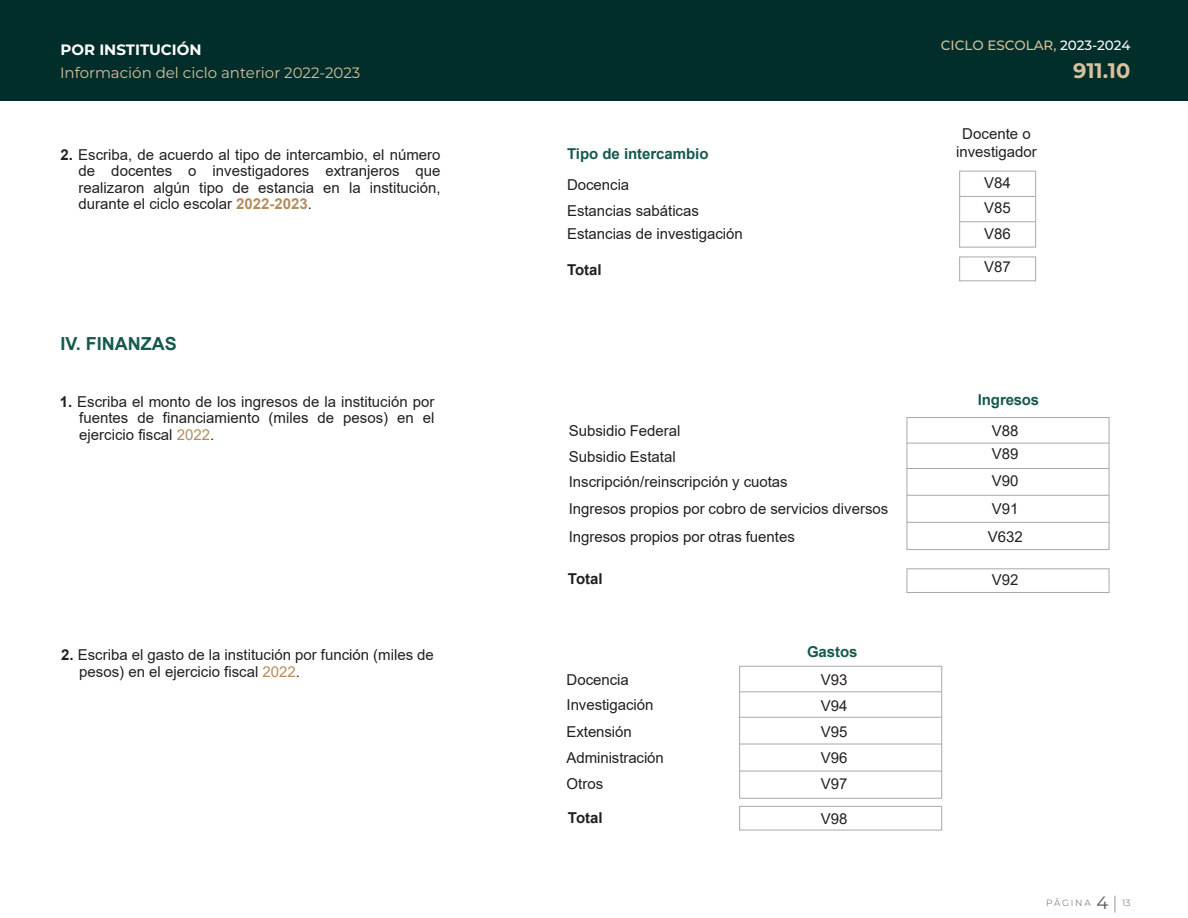
<style>
.page{position:relative;width:1188px;height:918px;background:#fff}
.page>*{position:absolute;margin:0;border:0;box-sizing:border-box;transform-origin:0 0}
.t1{font:700 21px "Montserrat";color:#d7c29d}
.t2{font:700 18px "Arial";color:#165a4e}
.t3{font:15px/26px "Arial";color:#231f20}
.t4{font:15px "Montserrat";color:#d7c29d}
.t5{font:700 15px "Arial";letter-spacing:-.005em;color:#165a4e}
.t6{font:700 15px "Arial";color:#231f20}
.t7{font:700 15px "Montserrat";color:#fff}
.t8{font:500 13.5px "Montserrat";color:#d7c29d}
.t9{font:300 9px "Montserrat";letter-spacing:.195em;color:#57585a}
.s1{font-weight:700}
.s2{font-weight:700;color:#b28e5e}
.s3{color:#b28e5e}
.s4{color:#fff}
.s5{font-weight:400;font-size:18px}
.s6{font-weight:200;font-size:18px}
</style>
<div class="page">
<hr style="left:960px;top:222px;width:76px;height:1px;background:#a8a9ad">
<hr style="left:960px;top:196px;width:76px;height:1px;background:#a8a9ad">
<hr style="left:907px;top:495px;width:202px;height:1px;background:#a8a9ad">
<hr style="left:907px;top:522px;width:202px;height:1px;background:#a8a9ad">
<hr style="left:906px;top:468px;width:203px;height:1px;background:#a8a9ad">
<hr style="left:907px;top:443px;width:202px;height:1px;background:#a8a9ad">
<div style="left:0;top:0;width:1188px;height:100px;background:#012d2a"></div>
<div style="left:959px;top:257px;width:77px;height:24px;border:1px solid #a8a9ad"></div>
<div style="left:907px;top:417px;width:202px;height:133px;border:1px solid #a8a9ad"></div>
<div style="left:907px;top:569px;width:202px;height:24px;border:1px solid #a8a9ad"></div>
<hr style="left:739px;top:744px;width:203px;height:1px;background:#a8a9ad">
<hr style="left:739px;top:771px;width:203px;height:1px;background:#a8a9ad">
<hr style="left:739px;top:717px;width:203px;height:1px;background:#a8a9ad">
<hr style="left:740px;top:692px;width:202px;height:1px;background:#a8a9ad">
<div style="left:739px;top:666px;width:203px;height:133px;border:1px solid #a8a9ad"></div>
<div style="left:739px;top:806px;width:203px;height:24px;border:1px solid #a8a9ad"></div>
<div style="left:959px;top:171px;width:77px;height:76px;border:1px solid #a8a9ad"></div>
<p class="t7" style="left:60px;top:39px;width:143px">POR INSTITUCIÓN</p>
<p class="t4" style="left:60px;top:63px;width:302px">Información del ciclo anterior 2022-2023</p>
<p class="t3" style="left:79px;top:146px;width:363px;line-height:16.5px;text-align:justify;text-indent:-18px"><span class="s1">2.</span> Escriba, de acuerdo al tipo de intercambio, el número de docentes o investigadores extranjeros que realizaron algún tipo de estancia en la institución, durante el ciclo escolar <span class="s2">2022-2023</span>.</p>
<p class="t2" style="left:60px;top:331px;width:118px">IV. FINANZAS</p>
<p class="t3" style="left:79px;top:393px;width:357px;line-height:16.5px;text-align:justify;text-indent:-20px"><span class="s1">1.</span> Escriba el monto de los ingresos de la institución por fuentes de financiamiento (miles de pesos) en el ejercicio fiscal <span class="s3">2022</span>.</p>
<p class="t5" style="left:567px;top:143px;width:143px">Tipo de intercambio</p>
<p class="t3" style="left:567px;top:172px;width:133px">Docencia<br>Estancias sabáticas</p>
<p class="t3" style="left:567px;top:221px;width:177px">Estancias de investigación</p>
<p class="t6" style="left:567px;top:259px;width:36px">Total</p>
<p class="t3" style="left:569px;top:418px;width:113px">Subsidio Federal<br>Subsidio Estatal</p>
<p class="t3" style="left:569px;top:469px;width:221px">Inscripción/reinscripción y cuotas</p>
<p class="t3" style="left:569px;top:494px;width:321px;line-height:28.5px">Ingresos propios por cobro de servicios diversos<br>Ingresos propios por otras fuentes</p>
<p class="t6" style="left:568px;top:568px;width:36px">Total</p>
<p class="t3" style="left:61px;top:642px;width:374px"><span class="s1">2.</span> Escriba el gasto de la institución por función (miles de</p>
<p class="t5" style="left:807px;top:642px;width:52px">Gastos</p>
<p class="t3" style="left:79px;top:658px;width:222px">pesos) en el ejercicio fiscal <span class="s3">2022</span>.</p>
<p class="t3" style="left:821px;top:667px;width:28px;text-align:justify">V93<br>V94<br>V95<br>V96<br>V97</p>
<p class="t3" style="left:821px;top:805px;width:28px">V98</p>
<p class="t3" style="left:567px;top:668px;width:88px;line-height:24.2px">Docencia<br>Investigación</p>
<p class="t3" style="left:567px;top:719px;width:99px">Extensión<br>Administración<br>Otros</p>
<p class="t6" style="left:568px;top:808px;width:36px">Total</p>
<p class="t8" style="left:941px;top:36px;width:191px">CICLO ESCOLAR, <span class="s4">2023-2024</span></p>
<p class="t3" style="left:956px;top:124px;width:82px;line-height:18px;text-align:center">Docente o investigador</p>
<p class="t3" style="left:984px;top:169px;width:28px;text-align:justify">V84<br>V85<br>V86</p>
<p class="t3" style="left:984px;top:254px;width:28px">V87</p>
<h1 class="t1" style="left:1073px;top:56px;width:59px">911.10</h1>
<p class="t5" style="left:978px;top:389px;width:63px">Ingresos</p>
<p class="t3" style="left:992px;top:419px;width:28px;line-height:22.8px">V88<br>V89</p>
<p class="t3" style="left:988px;top:466px;width:37px;line-height:27.9px">V90<br>V91<br>V632</p>
<p class="t3" style="left:992px;top:567px;width:28px">V92</p>
<p class="t9" style="left:1046px;top:896px;width:86px">PĀGINA <span class="s5">4</span><span class="s6">|</span> 13</p>
</div>
